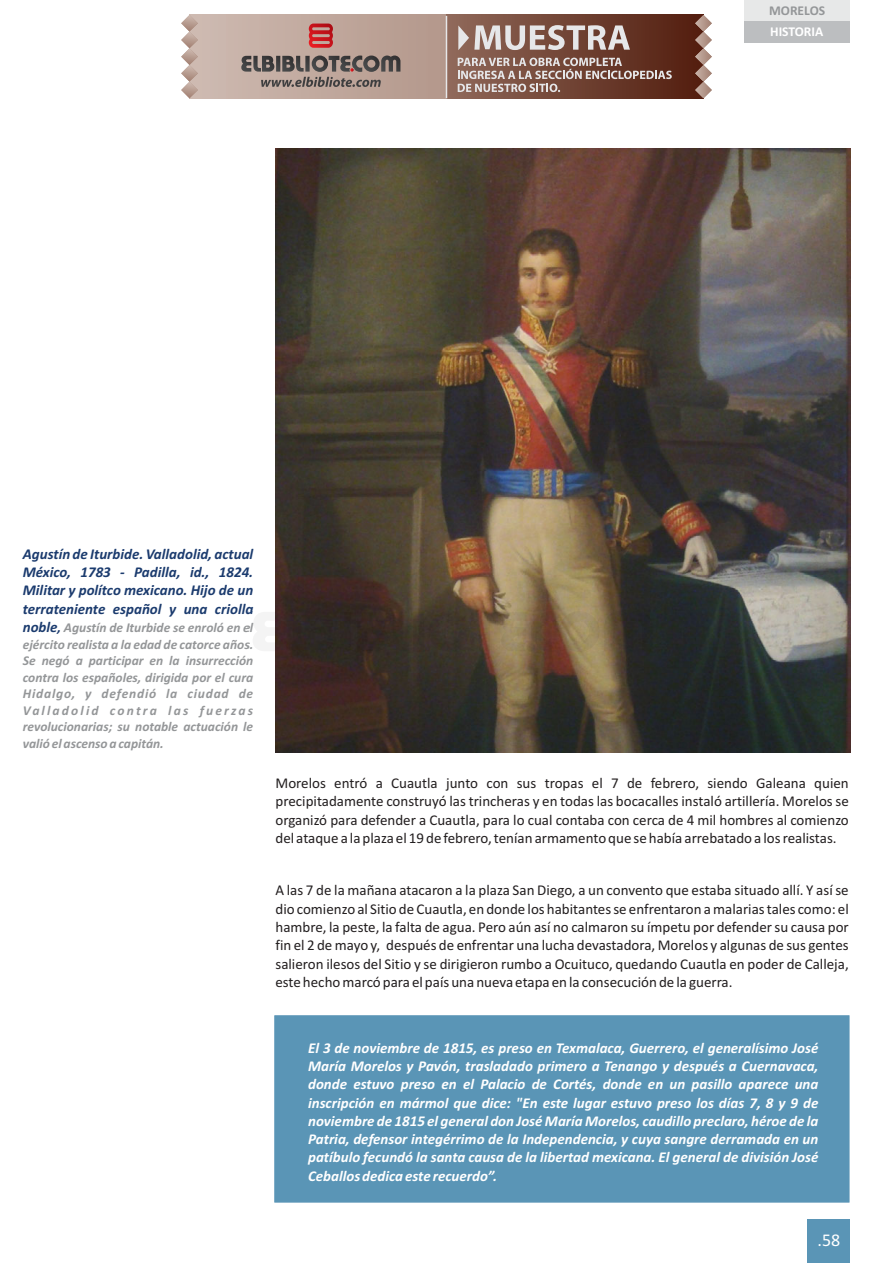
<style>
.page{position:relative;width:893px;height:1263px;background:#fff}
.page>*{position:absolute;margin:0;border:0;box-sizing:border-box;transform-origin:0 0}
.t1{font:18px "Calibri";color:#fff}
.t2{font:15px/18.3px "Calibri";color:#231f20;text-align:justify}
.t3{font:italic 700 15px/18.3px "Calibri";color:#fff;text-align:justify}
.t4{font:italic 700 15px/18.3px "Calibri";color:#1b3b6e;text-align:justify}
.t5{font:italic 700 13.5px/16.5px "Calibri";color:#949698;text-align:justify}
.t6{font:700 13.5px "Calibri";color:#fff}
.t7{font:700 13.5px "Calibri";color:#949698}
.s1{font-size:15px;color:#1b3b6e}
.s2{color:#1b3b6e}
</style>
<div class="page">
<div style="left:274px;top:1015px;width:575px;height:187px;background:#5a95b6;border:1px solid #5a95b6"></div>
<div style="left:807px;top:1219px;width:43px;height:44px;background:#5a95b6"></div>
<img style="left:275px;top:149px;width:576px;height:603px">
<div style="left:744px;top:0;width:106px;height:21px;background:#e7e8e8"></div>
<div style="left:744px;top:21px;width:106px;height:21px;background:#bcbec0"></div>
<svg style="left:198px;top:15px;width:248px;height:83px;background:#c0a89d"></svg>
<svg style="left:253px;top:612px;width:25px;height:39px"></svg>
<svg style="left:284px;top:612px;width:56px;height:39px;background:#302723"></svg>
<div style="left:340px;top:612px;width:11px;height:39px;background:#2e2723"></div>
<svg style="left:357px;top:612px;width:52px;height:39px;background:#372b24"></svg>
<svg style="left:413px;top:612px;width:11px;height:39px"></svg>
<svg style="left:429px;top:611px;width:223px;height:41px;background:#685640"></svg>
<div style="left:446px;top:15px;width:257px;height:83px;background:linear-gradient(to right,#916b5c,#521d0e)"></div>
<svg style="left:181px;top:15px;width:17px;height:83px"></svg>
<svg style="left:695px;top:15px;width:17px;height:83px"></svg>
<svg style="left:309px;top:24px;width:24px;height:24px"></svg>
<svg style="left:240px;top:56px;width:160px;height:31px;background:#8b7c76"></svg>
<svg style="left:458px;top:58px;width:214px;height:34px;background:#8f6e63"></svg>
<svg style="left:458px;top:25px;width:172px;height:25px;background:#ad9790"></svg>
<hr style="left:446px;top:16px;width:1px;height:82px;background:#e6e7e9">
<p class="t7" style="left:769px;top:5px;width:58px">MORELOS</p>
<p class="t6" style="left:770px;top:26px;width:55px">HISTORIA</p>
<p class="t4" style="left:23px;top:546px;width:232px">Agustín de Iturbide. Valladolid, actual México, 1783 - Padilla, id., 1824.<br>Militar y polítco mexicano. Hijo de un terrateniente español y una criolla</p>
<p class="t5" style="left:23px;top:620px;width:232px"><span class="s1">noble</span><span class="s2">,</span> Agustín de Iturbide se enroló en el ejército realista a la edad de catorce años.<br>Se negó a participar en la insurrección contra los españoles, dirigida por el cura Hidalgo, y defendió la ciudad de Valladolid contra las fuerzas revolucionarias; su notable actuación le valió el ascenso a capitán.</p>
<p class="t2" style="left:275px;top:775px;width:575px">Morelos entró a Cuautla junto con sus tropas el 7 de febrero, siendo Galeana quien precipitadamente construyó las trincheras y en todas las bocacalles instaló artillería. Morelos se organizó para defender a Cuautla, para lo cual contaba con cerca de 4 mil hombres al comienzo del ataque a la plaza el 19 de febrero, tenían armamento que se había arrebatado a los realistas.</p>
<p class="t2" style="left:275px;top:882px;width:575px">A las 7 de la mañana atacaron a la plaza San Diego, a un convento que estaba situado allí. Y así se dio comienzo al Sitio de Cuautla, en donde los habitantes se enfrentaron a malarias tales como: el hambre, la peste, la falta de agua. Pero aún así no calmaron su ímpetu por defender su causa por fin el 2 de mayo y, después de enfrentar una lucha devastadora, Morelos y algunas de sus gentes salieron ilesos del Sitio y se dirigieron rumbo a Ocuituco, quedando Cuautla en poder de Calleja, este hecho marcó para el país una nueva etapa en la consecución de la guerra.</p>
<p class="t3" style="left:308px;top:1040px;width:512px">El 3 de noviembre de 1815, es preso en Texmalaca, Guerrero, el generalísimo José María Morelos y Pavón, trasladado primero a Tenango y después a Cuernavaca, donde estuvo preso en el Palacio de Cortés, donde en un pasillo aparece una inscripción en mármol que dice: "En este lugar estuvo preso los días 7, 8 y 9 de noviembre de 1815 el general don José María Morelos, caudillo preclaro, héroe de la Patria, defensor integérrimo de la Independencia, y cuya sangre derramada en un patíbulo fecundó la santa causa de la libertad mexicana. El general de división José Ceballos dedica este recuerdo”.</p>
<p class="t1" style="left:818px;top:1233px;width:24px">.58</p>
</div>
